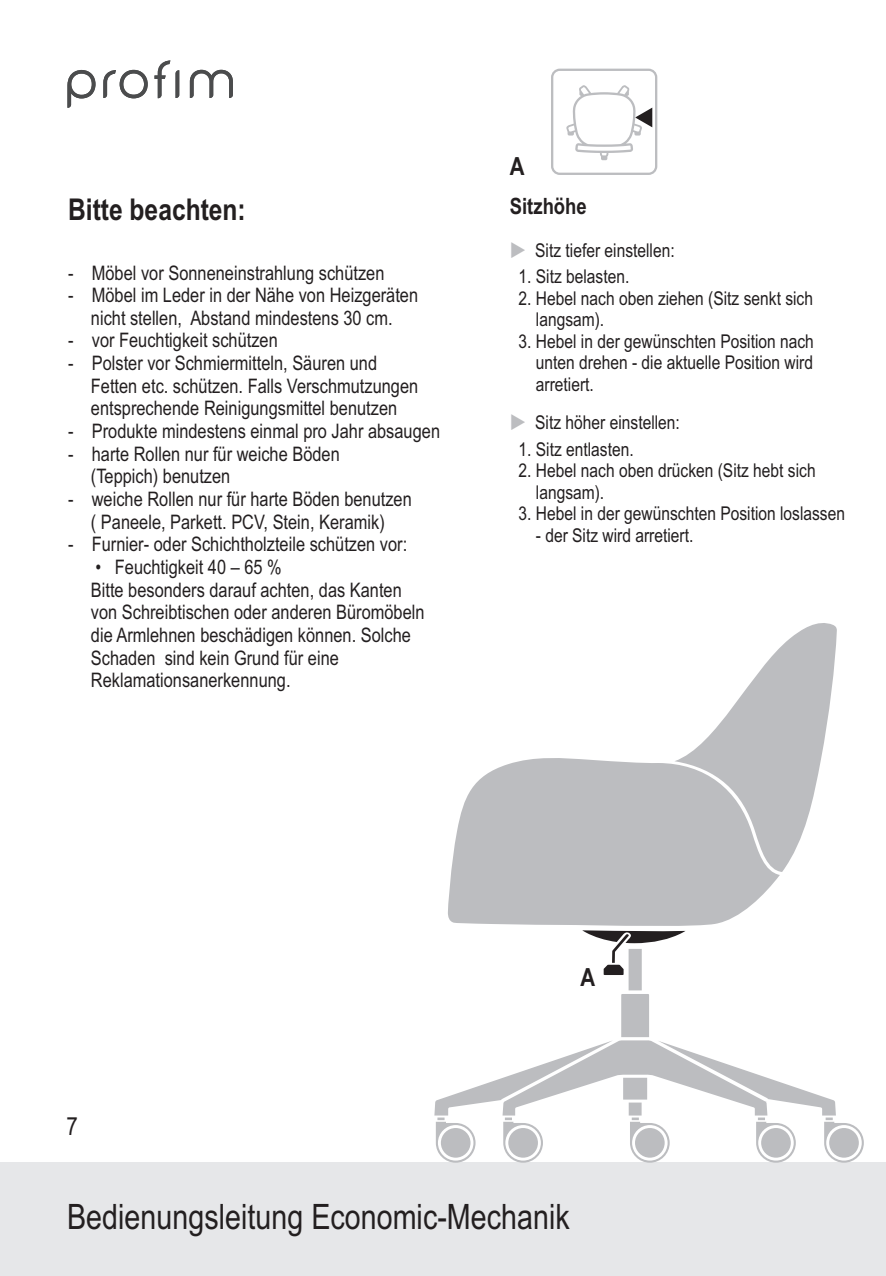
<style>
.page{position:relative;width:886px;height:1276px;background:#fff}
.page>*{position:absolute;margin:0;border:0;box-sizing:border-box;transform-origin:0 0}
.t1{font:35px "Arial Narrow";color:#231f20}
.t2{font:700 30px "Arial Narrow";color:#231f20}
.t3{font:25px "Arial Narrow";color:#231f20}
.t4{font:700 25px "Arial Narrow";color:#231f20}
.t5{font:700 22.5px "Arial Narrow";color:#231f20}
.t6{font:20px/22.8px "Arial Narrow";color:#231f20;text-align:center}
.t7{font:19px/21.5px "Arial Narrow";color:#231f20}
</style>
<div class="page">
<svg style="left:551px;top:69px;width:106px;height:106px"></svg>
<svg style="left:67px;top:70px;width:28px;height:38px"></svg>
<svg style="left:190px;top:70px;width:43px;height:28px"></svg>
<svg style="left:103px;top:70px;width:45px;height:28px"></svg>
<svg style="left:154px;top:60px;width:16px;height:38px"></svg>
<svg style="left:176px;top:70px;width:3px;height:28px"></svg>
<div style="left:0;top:1162px;width:886px;height:114px;background:#e6e7e9"></div>
<svg style="left:434px;top:623px;width:430px;height:539px"></svg>
<svg style="left:580px;top:930px;width:105px;height:55px"></svg>
<p class="t2" style="left:68px;top:199px;width:179px">Bitte beachten:</p>
<p class="t6" style="left:68px;top:263px;width:318px">- Möbel vor Sonneneinstrahlung schützen</p>
<p class="t6" style="left:68px;top:286px;width:352px">- Möbel im Leder in der Nähe von Heizgeräten nicht stellen, Abstand mindestens 30 cm.</p>
<p class="t6" style="left:68px;top:331px;width:211px">- vor Feuchtigkeit schützen</p>
<p class="t6" style="left:91px;top:353px;width:329px;text-align:left;text-indent:-23px">- Polster vor Schmiermitteln, Säuren und<br>Fetten etc. schützen. Falls Verschmutzungen entsprechende Reinigungsmittel benutzen</p>
<p class="t6" style="left:68px;top:421px;width:373px">- Produkte mindestens einmal pro Jahr absaugen</p>
<p class="t6" style="left:91px;top:444px;width:250px;text-align:left;text-indent:-23px">- harte Rollen nur für weiche Böden (Teppich) benutzen</p>
<p class="t6" style="left:68px;top:489px;width:345px">- weiche Rollen nur für harte Böden benutzen ( Paneele, Parkett. PCV, Stein, Keramik)</p>
<p class="t6" style="left:68px;top:535px;width:341px">- Furnier- oder Schichtholzteile schützen vor:</p>
<p class="t6" style="left:115px;top:557px;width:168px">Feuchtigkeit 40 – 65 %</p>
<p class="t6" style="left:91px;top:580px;width:312px">Bitte besonders darauf achten, das Kanten</p>
<p class="t6" style="left:91px;top:603px;width:335px">von Schreibtischen oder anderen Büromöbeln</p>
<p class="t6" style="left:91px;top:625px;width:322px">die Armlehnen beschädigen können. Solche</p>
<p class="t6" style="left:91px;top:648px;width:249px">Schaden sind kein Grund für eine</p>
<p class="t6" style="left:91px;top:671px;width:201px">Reklamationsanerkennung.</p>
<p class="t6" style="left:95px;top:557px;width:7px">•</p>
<p class="t4" style="left:510px;top:157px;width:16px">A</p>
<p class="t5" style="left:510px;top:197px;width:78px">Sitzhöhe</p>
<p class="t7" style="left:535px;top:241px;width:141px">Sitz tiefer einstellen:</p>
<p class="t7" style="left:518px;top:268px;width:112px">1. Sitz belasten.</p>
<p class="t7" style="left:536px;top:289px;width:279px;text-indent:-17px">2. Hebel nach oben ziehen (Sitz senkt sich langsam).</p>
<p class="t7" style="left:536px;top:332px;width:280px;text-align:justify;text-indent:-17px">3. Hebel in der gewünschten Position nach unten drehen - die aktuelle Position wird arretiert.</p>
<p class="t7" style="left:535px;top:414px;width:146px">Sitz höher einstellen:</p>
<p class="t7" style="left:518px;top:440px;width:117px">1. Sitz entlasten.</p>
<p class="t7" style="left:536px;top:461px;width:281px;text-indent:-17px">2. Hebel nach oben drücken (Sitz hebt sich langsam).</p>
<p class="t7" style="left:518px;top:504px;width:328px">3. Hebel in der gewünschten Position loslassen</p>
<p class="t7" style="left:536px;top:526px;width:159px">- der Sitz wird arretiert.</p>
<p class="t3" style="left:67px;top:1116px;width:13px">7</p>
<p class="t1" style="left:67px;top:1203px;width:504px">Bedienungsleitung Economic-Mechanik</p>
</div>
